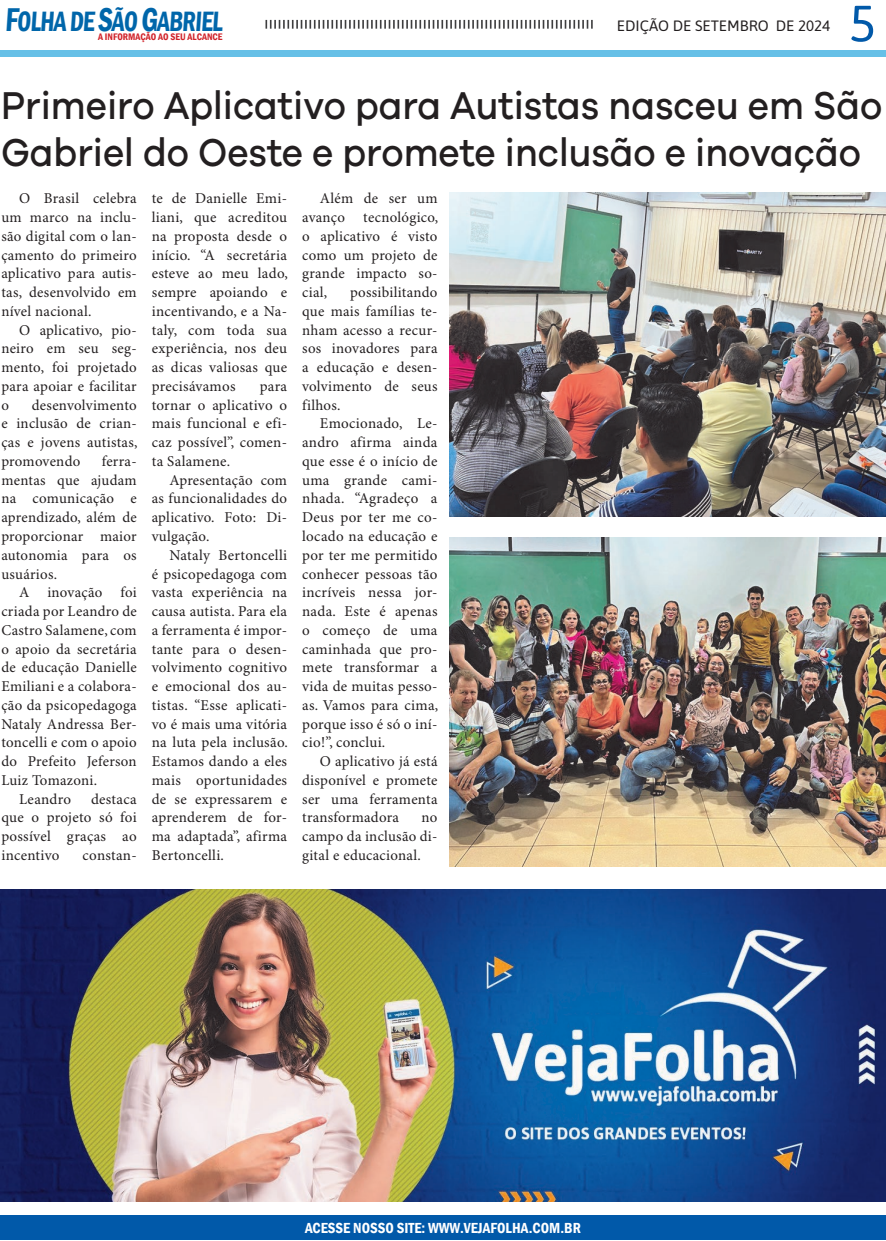
<style>
.page{position:relative;width:886px;height:1241px;background:#fff}
.page>*{position:absolute;margin:0;border:0;box-sizing:border-box;transform-origin:0 0}
.t1{font:51px "Asap";color:#0159a9}
.t2{font:500 40px/47.5px "Galano Grotesque";color:#231f20;scale:.92 1}
.t3{font:600 condensed 28.75px "Franklin Gothic";color:#06a;scale:.86 1}
.t4{font:15px/18.8px "Minion Pro";letter-spacing:.02em;color:#231f20;text-align:justify}
.t5{font:600 condensed 15px "Franklin Gothic";color:#fff}
.t6{font:15px "Asap";color:#231f20}
.t7{font:600 condensed 9.75px "Franklin Gothic";color:#d1232a}
.s1{font-size:33.88px}
</style>
<div class="page">
<svg style="left:265px;top:20px;width:328px;height:9px"></svg>
<div style="left:0;top:1214px;width:886px;height:25px;background:#0159a9"></div>
<div style="left:0;top:50px;width:886px;height:7px;background:#66c0e7"></div>
<img style="left:449px;top:192px;width:437px;height:324px">
<img style="left:449px;top:537px;width:437px;height:329px">
<img style="left:0;top:889px;width:886px;height:312px">
<h3 class="t3" style="left:5px;top:2px;width:258px"><span class="s1">F</span>OLHA DE <span class="s1">S</span>ÃO <span class="s1">G</span>ABRIEL</h3>
<p class="t7" style="left:98px;top:30px;width:126px">A INFORMAÇÃO AO SEU ALCANCE</p>
<p class="t6" style="left:617px;top:15px;width:215px">EDIÇÃO DE SETEMBRO DE 2024</p>
<h1 class="t1" style="left:849px;top:-12px;width:29px">5</h1>
<h2 class="t2" style="left:1px;top:80px;width:959px">Primeiro Aplicativo para Autistas nasceu em São<br>Gabriel do Oeste e promete inclusão e inovação</h2>
<p class="t4" style="left:1px;top:190px;width:137px;text-indent:18px">O Brasil celebra um marco na inclu&shy;são digital com o lan&shy;çamento do primeiro aplicativo para autis&shy;tas, desenvolvido em nível nacional.</p>
<p class="t4" style="left:1px;top:321px;width:137px;text-indent:18px">O aplicativo, pio&shy;neiro em seu seg&shy;mento, foi projetado para apoiar e facilitar o</p>
<p class="t4" style="left:152px;top:190px;width:138px">te de Danielle Emi&shy;liani, que acreditou na proposta desde o início. “A secretária esteve ao meu lado, sempre apoiando e incentivando, e a Na&shy;taly, com toda sua experiência, nos deu as dicas valiosas que precisávamos</p>
<p class="t4" style="left:302px;top:190px;width:138px;text-indent:18px">Além de ser um avanço tecnológico, o aplicativo é visto como um projeto de grande impacto so&shy;cial,</p>
<p class="t4" style="left:302px;top:283px;width:137px;text-indent:48px">possibilitando que mais famílias te&shy;nham acesso a recur&shy;sos inovadores para a educação e desen&shy;volvimento de seus filhos.</p>
<p class="t4" style="left:302px;top:415px;width:138px;text-indent:18px">Emocionado, Le&shy;andro afirma ainda que esse é o início de uma grande cami&shy;nhada. “Agradeço a Deus por ter me co&shy;locado na educação e por ter me permitido conhecer pessoas tão incríveis nessa jor&shy;nada. Este é apenas o começo de uma caminhada que pro&shy;mete transformar a vida de muitas pesso&shy;as. Vamos para cima, porque isso é só o iní&shy;cio!”, conclui.</p>
<p class="t4" style="left:302px;top:752px;width:137px;text-indent:18px">O aplicativo já está disponível e promete ser uma ferramenta transformadora</p>
<p class="t4" style="left:152px;top:377px;width:137px;text-indent:108px">para tornar o aplicativo o mais funcional e efi&shy;caz possível”, comen&shy;ta Salamene.</p>
<p class="t4" style="left:152px;top:471px;width:137px;text-indent:18px">Apresentação com as funcionalidades do aplicativo. Foto: Di&shy;vulgação.</p>
<p class="t4" style="left:152px;top:546px;width:138px;text-indent:18px">Nataly Bertoncelli é psicopedagoga com vasta experiência na causa autista. Para ela a ferramenta é impor&shy;tante para o desen&shy;volvimento cognitivo e emocional dos au&shy;tistas. “Esse aplicati&shy;vo é mais uma vitória na luta pela inclusão.<br>Estamos dando a eles mais oportunidades de se expressarem e aprenderem de for&shy;ma adaptada”, afirma Bertoncelli.</p>
<p class="t4" style="left:1px;top:396px;width:138px;text-indent:30px">desenvolvimento e inclusão de crian&shy;ças e jovens autistas, promovendo</p>
<p class="t4" style="left:1px;top:452px;width:137px;text-indent:100px">ferra&shy;mentas que ajudam na comunicação e aprendizado, além de proporcionar maior autonomia para os usuários.</p>
<p class="t4" style="left:19px;top:583px;width:119px">A inovação foi</p>
<p class="t4" style="left:1px;top:602px;width:137px">criada por Leandro de</p>
<p class="t4" style="left:1px;top:621px;width:137px">Castro Salamene, com</p>
<p class="t4" style="left:1px;top:640px;width:137px">o apoio da secretária</p>
<p class="t4" style="left:1px;top:658px;width:137px">de educação Danielle</p>
<p class="t4" style="left:1px;top:677px;width:137px">Emiliani e a colabora-</p>
<p class="t4" style="left:1px;top:696px;width:137px">ção da psicopedagoga</p>
<p class="t4" style="left:1px;top:715px;width:137px">Nataly Andressa Ber-</p>
<p class="t4" style="left:1px;top:733px;width:137px">toncelli e com o apoio</p>
<p class="t4" style="left:1px;top:752px;width:137px">do Prefeito Jeferson</p>
<p class="t4" style="left:1px;top:771px;width:97px">Luiz Tomazoni.</p>
<p class="t4" style="left:19px;top:790px;width:53px">Leandro</p>
<p class="t4" style="left:1px;top:790px;width:137px;text-indent:90px">destaca que o projeto só foi possível graças ao incentivo</p>
<p class="t4" style="left:302px;top:808px;width:137px;text-indent:119px">no campo da inclusão di&shy;gital e educacional.</p>
<p class="t4" style="left:83px;top:846px;width:56px">constan-</p>
<p class="t5" style="left:305px;top:1217px;width:277px">ACESSE NOSSO SITE: WWW.VEJAFOLHA.COM.BR</p>
</div>
